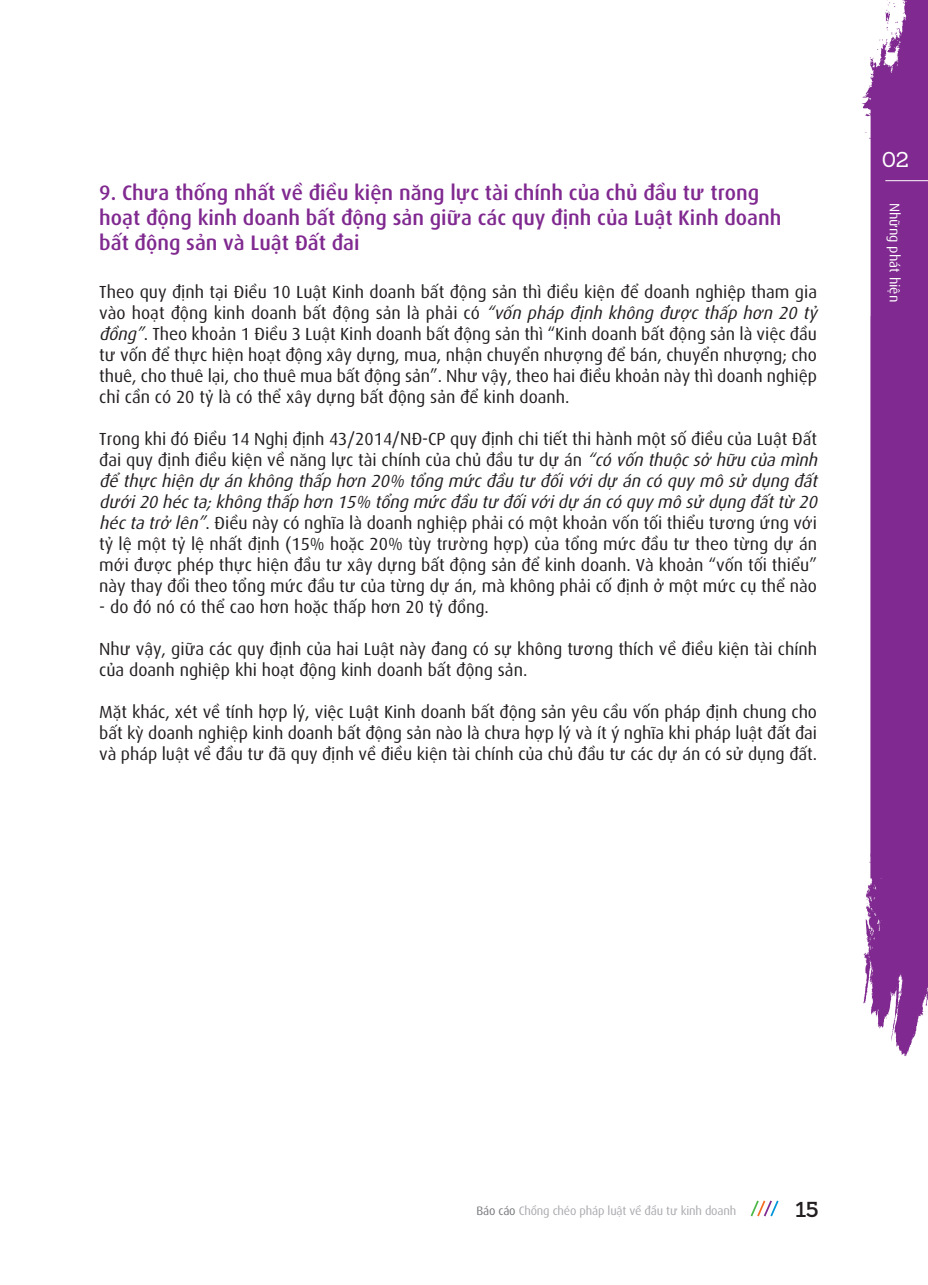
<style>
.page{position:relative;width:928px;height:1285px;background:#fff}
.page>*{position:absolute;margin:0;border:0;box-sizing:border-box;transform-origin:0 0}
.t1{font:500 21px/25.2px "AG Dax Pro";color:#802990}
.t2{font:600 21px "AG Sanchez Slab";color:#231f20}
.t3{font:21px "AG Sanchez Slab";color:#fff}
.t4{font:17.5px/21px "AG Dax Pro";color:#231f20}
.t5{font:14px "AG Dax Pro";color:#fff}
.t6{font:12.25px "AG Dax Pro";letter-spacing:-.015em;color:#aaabaf}
.s1{font-style:italic}
.s2{color:#76787b}
</style>
<div class="page">
<svg style="left:750px;top:1200px;width:29px;height:17px"></svg>
<svg style="left:861px;top:0;width:67px;height:1057px;fill:#802990"></svg>
<svg style="left:877px;top:0;width:27px;height:50px"></svg>
<svg style="left:865px;top:899px;width:3px;height:7px"></svg>
<hr style="left:885px;top:180px;width:43px;height:1px;background:#fff">
<p class="t1" style="left:99px;top:180px;width:683px">9. Chưa thống nhất về điều kiện năng lực tài chính của chủ đầu tư trong hoạt động kinh doanh bất động sản giữa các quy định của Luật Kinh doanh bất động sản và Luật Đất đai</p>
<p class="t4" style="left:99px;top:281px;width:723px">Theo quy định tại Điều 10 Luật Kinh doanh bất động sản thì điều kiện để doanh nghiệp tham gia vào hoạt động kinh doanh bất động sản là phải có <span class="s1">“vốnphápđịnhkhôngđượcthấphơn20tỷ đồng”</span>. Theo khoản 1 Điều 3 Luật Kinh doanh bất động sản thì “Kinh doanh bất động sản là việc đầu tư vốn để thực hiện hoạt động xây dựng, mua, nhận chuyển nhượng để bán, chuyển nhượng; cho thuê, cho thuê lại, cho thuê mua bất động sản”. Như vậy, theo hai điều khoản này thì doanh nghiệp chỉ cần có 20 tỷ là có thể xây dựng bất động sản để kinh doanh.</p>
<p class="t4" style="left:99px;top:428px;width:723px">Trong khi đó Điều 14 Nghị định 43/2014/NĐ-CP quy định chi tiết thi hành một số điều của Luật Đất đai quy định điều kiện về năng lực tài chính của chủ đầu tư dự án <span class="s1">“cóvốnthuộcsởhữucủamình để thực hiện dự án không thấp hơn 20% tổng mức đầu tư đối với dự án có quy mô sử dụng đất dưới 20 héc ta; không thấp hơn 15% tổng mức đầu tư đối với dự án có quy mô sử dụng đất từ 20 héctatrởlên”</span>. Điều này có nghĩa là doanh nghiệp phải có một khoản vốn tối thiểu tương ứng với tỷ lệ một tỷ lệ nhất định (15% hoặc 20% tùy trường hợp) của tổng mức đầu tư theo từng dự án mới được phép thực hiện đầu tư xây dựng bất động sản để kinh doanh. Và khoản “vốn tối thiểu” này thay đổi theo tổng mức đầu tư của từng dự án, mà không phải cố định ở một mức cụ thể nào</p>
<p class="t4" style="left:99px;top:596px;width:391px">- do đó nó có thể cao hơn hoặc thấp hơn 20 tỷ đồng.</p>
<p class="t4" style="left:99px;top:638px;width:719px">Như vậy, giữa các quy định của hai Luật này đang có sự không tương thích về điều kiện tài chính của doanh nghiệp khi hoạt động kinh doanh bất động sản.</p>
<p class="t4" style="left:99px;top:701px;width:719px;text-align:justify">Mặt khác, xét về tính hợp lý, việc Luật Kinh doanh bất động sản yêu cầu vốn pháp định chung cho bất kỳ doanh nghiệp kinh doanh bất động sản nào là chưa hợp lý và ít ý nghĩa khi pháp luật đất đai và pháp luật về đầu tư đã quy định về điều kiện tài chính của chủ đầu tư các dự án có sử dụng đất.</p>
<p class="t3" style="left:881px;top:152px;width:29px">02</p>
<p class="t5" style="left:902px;top:202px;width:101px;rotate:90deg">Những phát hiện</p>
<p class="t6" style="left:476px;top:1204px;width:261px"><span class="s2">Báo cáo</span> Chồng chéo pháp luật về đầu tư kinh doanh</p>
<p class="t2" style="left:795px;top:1201px;width:25px">15</p>
</div>
